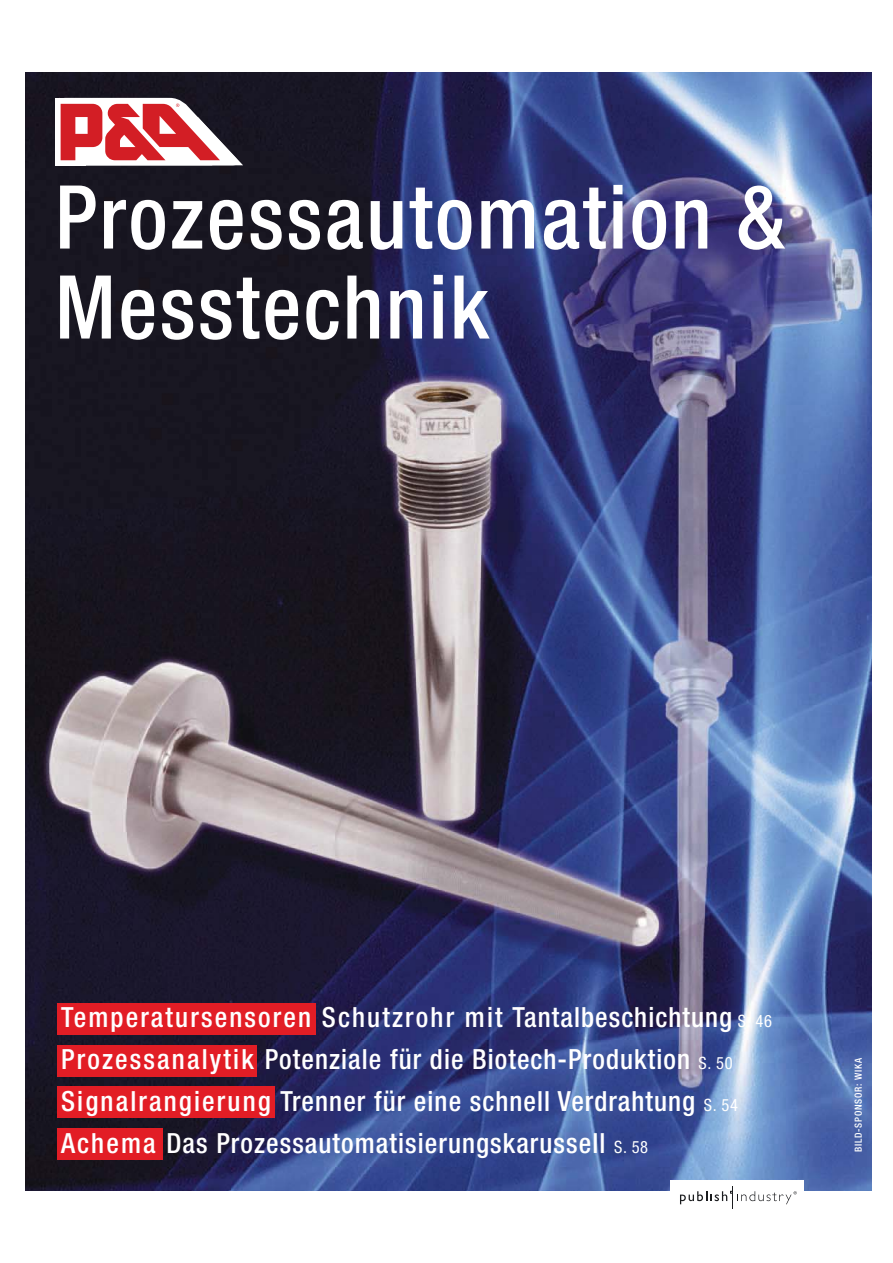
<style>
.page{position:relative;width:893px;height:1263px;background:#fff}
.page>*{position:absolute;margin:0;border:0;box-sizing:border-box;transform-origin:0 0}
.t1{font:500 condensed 88.2px/90px "Helvetica Neue LT Std";letter-spacing:.03em;color:#fff;scale:.95 1}
.t2{font:500 condensed 27.75px/42px "Helvetica Neue LT Std";letter-spacing:.04em;color:#fff}
.t3{font:500 condensed 9.75px "Helvetica Neue LT Std";letter-spacing:.08em;color:#fff}
.s1{font-weight:400;font-size:16.95px}
</style>
<div class="page">
<div style="left:0;top:47px;width:892px;height:1169px;background:linear-gradient(to right,#fff,#fff)"></div>
<img style="left:25px;top:72px;width:846px;height:1119px">
<div style="left:670px;top:1180px;width:133px;height:30px;background:#fff"></div>
<svg style="left:680px;top:1186px;width:116px;height:23px"></svg>
<svg style="left:55px;top:98px;width:188px;height:67px"></svg>
<div style="left:57px;top:1045px;width:200px;height:32px;background:#e21d25"></div>
<div style="left:57px;top:1086px;width:218px;height:32px;background:#e21d25"></div>
<div style="left:57px;top:1003px;width:259px;height:32px;background:#e21d25"></div>
<div style="left:57px;top:1128px;width:105px;height:32px;background:#e21d25"></div>
<h1 class="t1" style="left:55px;top:179px;width:770px">Prozessautomation &amp;<br>Messtechnik</h1>
<p class="t2" style="left:61px;top:999px;width:712px">Temperatursensoren Schutzrohr mit Tantalbeschichtung <span class="s1">S. 46<br></span>Prozessanalytik Potenziale für die Biotech-Produktion <span class="s1">S. 50<br></span>Signalrangierung Trenner für eine schnell Verdrahtung <span class="s1">S. 54<br></span>Achema Das Prozessautomatisierungskarussell <span class="s1">S. 58</span></p>
<p class="t3" style="left:854px;top:1152px;width:95px;rotate:-90deg">BILD-SPONSOR: WIKA</p>
</div>
